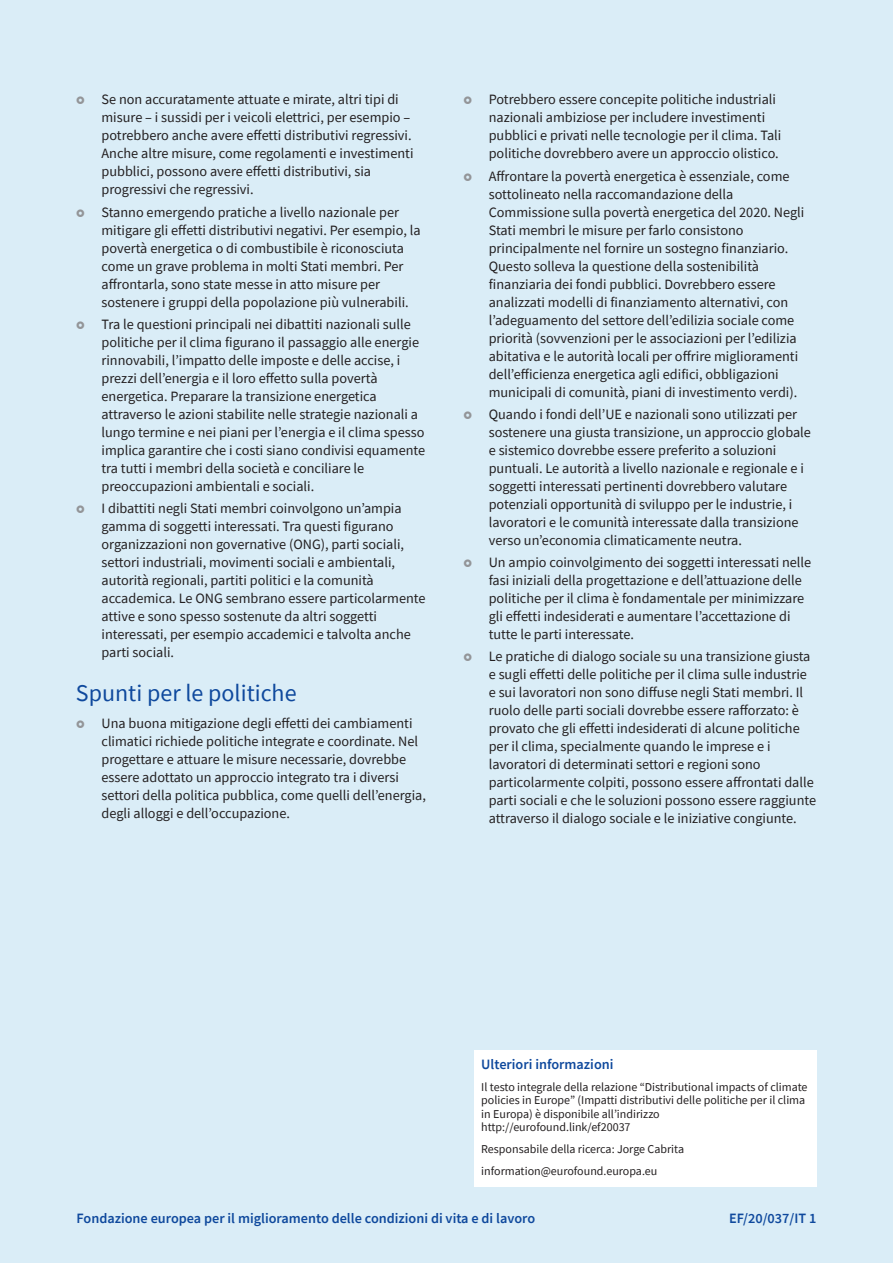
<style>
.page{position:relative;width:893px;height:1263px;background:#daedf7}
.page>*{position:absolute;margin:0;border:0;box-sizing:border-box;transform-origin:0 0}
.t1{font:24px "Source Sans Pro";color:#0f499d}
.t2{font:14.25px/18px "Source Sans Pro";color:#231f20}
.t3{font:600 14.25px "Source Sans Pro";color:#0f499d}
.t4{font:12px/13.5px "Source Sans Pro";color:#231f20}
</style>
<div class="page">
<div style="left:474px;top:1050px;width:342px;height:136px;background:#fff"></div>
<p class="t2" style="left:102px;top:90px;width:314px">Se non accuratamente attuate e mirate, altri tipi di misure – i sussidi per i veicoli elettrici, per esempio – potrebbero anche avere effetti distributivi regressivi.<br>Anche altre misure, come regolamenti e investimenti pubblici, possono avere effetti distributivi, sia progressivi che regressivi.</p>
<p class="t2" style="left:102px;top:202px;width:321px">Stanno emergendo pratiche a livello nazionale per mitigare gli effetti distributivi negativi. Per esempio, la povertà energetica o di combustibile è riconosciuta come un grave problema in molti Stati membri. Per affrontarla, sono state messe in atto misure per sostenere i gruppi della popolazione più vulnerabili.</p>
<p class="t2" style="left:102px;top:315px;width:325px">Tra le questioni principali nei dibattiti nazionali sulle politiche per il clima figurano il passaggio alle energie rinnovabili, l’impatto delle imposte e delle accise, i prezzi dell’energia e il loro effetto sulla povertà energetica. Preparare la transizione energetica attraverso le azioni stabilite nelle strategie nazionali a lungo termine e nei piani per l’energia e il clima spesso implica garantire che i costi siano condivisi equamente tra tutti i membri della società e conciliare le preoccupazioni ambientali e sociali.</p>
<p class="t2" style="left:102px;top:499px;width:326px">I dibattiti negli Stati membri coinvolgono un’ampia gamma di soggetti interessati. Tra questi figurano organizzazioni non governative (ONG), parti sociali, settori industriali, movimenti sociali e ambientali, autorità regionali, partiti politici e la comunità accademica. Le ONG sembrano essere particolarmente attive e sono spesso sostenute da altri soggetti interessati, per esempio accademici e talvolta anche parti sociali.</p>
<p class="t1" style="left:76px;top:677px;width:222px">Spunti per le politiche</p>
<p class="t2" style="left:102px;top:713px;width:326px">Una buona mitigazione degli effetti dei cambiamenti climatici richiede politiche integrate e coordinate. Nel progettare e attuare le misure necessarie, dovrebbe essere adottato un approccio integrato tra i diversi settori della politica pubblica, come quelli dell’energia, degli alloggi e dell’occupazione.</p>
<p class="t2" style="left:489px;top:90px;width:294px">Potrebbero essere concepite politiche industriali nazionali ambiziose per includere investimenti pubblici e privati nelle tecnologie per il clima. Tali politiche dovrebbero avere un approccio olistico.</p>
<p class="t2" style="left:489px;top:166px;width:317px">Affrontare la povertà energetica è essenziale, come sottolineato nella raccomandazione della Commissione sulla povertà energetica del 2020. Negli Stati membri le misure per farlo consistono principalmente nel fornire un sostegno finanziario.<br>Questo solleva la questione della sostenibilità finanziaria dei fondi pubblici. Dovrebbero essere analizzati modelli di finanziamento alternativi, con l’adeguamento del settore dell’edilizia sociale come priorità (sovvenzioni per le associazioni per l’edilizia abitativa e le autorità locali per offrire miglioramenti dell’efficienza energetica agli edifici, obbligazioni municipali di comunità, piani di investimento verdi).</p>
<p class="t2" style="left:489px;top:405px;width:324px">Quando i fondi dell’UE e nazionali sono utilizzati per sostenere una giusta transizione, un approccio globale e sistemico dovrebbe essere preferito a soluzioni puntuali. Le autorità a livello nazionale e regionale e i soggetti interessati pertinenti dovrebbero valutare potenziali opportunità di sviluppo per le industrie, i lavoratori e le comunità interessate dalla transizione verso un’economia climaticamente neutra.</p>
<p class="t2" style="left:489px;top:553px;width:324px">Un ampio coinvolgimento dei soggetti interessati nelle fasi iniziali della progettazione e dell’attuazione delle politiche per il clima è fondamentale per minimizzare gli effetti indesiderati e aumentare l’accettazione di tutte le parti interessate.</p>
<p class="t2" style="left:489px;top:647px;width:329px">Le pratiche di dialogo sociale su una transizione giusta e sugli effetti delle politiche per il clima sulle industrie e sui lavoratori non sono diffuse negli Stati membri. Il ruolo delle parti sociali dovrebbe essere rafforzato: è provato che gli effetti indesiderati di alcune politiche per il clima, specialmente quando le imprese e i lavoratori di determinati settori e regioni sono particolarmente colpiti, possono essere affrontati dalle parti sociali e che le soluzioni possono essere raggiunte attraverso il dialogo sociale e le iniziative congiunte.</p>
<p class="t3" style="left:481px;top:1054px;width:134px">Ulteriori informazioni</p>
<p class="t4" style="left:481px;top:1079px;width:328px">Il testo integrale della relazione “Distributional impacts of climate policies in Europe” (Impatti distributivi delle politiche per il clima in Europa) è disponibile all’indirizzo http://eurofound.link/ef20037</p>
<p class="t4" style="left:481px;top:1142px;width:204px">Responsabile della ricerca: Jorge Cabrita</p>
<p class="t4" style="left:481px;top:1164px;width:178px">information@eurofound.europa.eu</p>
<p class="t3" style="left:77px;top:1208px;width:460px">Fondazione europea per il miglioramento delle condizioni di vita e di lavoro</p>
<p class="t3" style="left:729px;top:1208px;width:89px">EF/20/037/IT 1</p>
</div>
